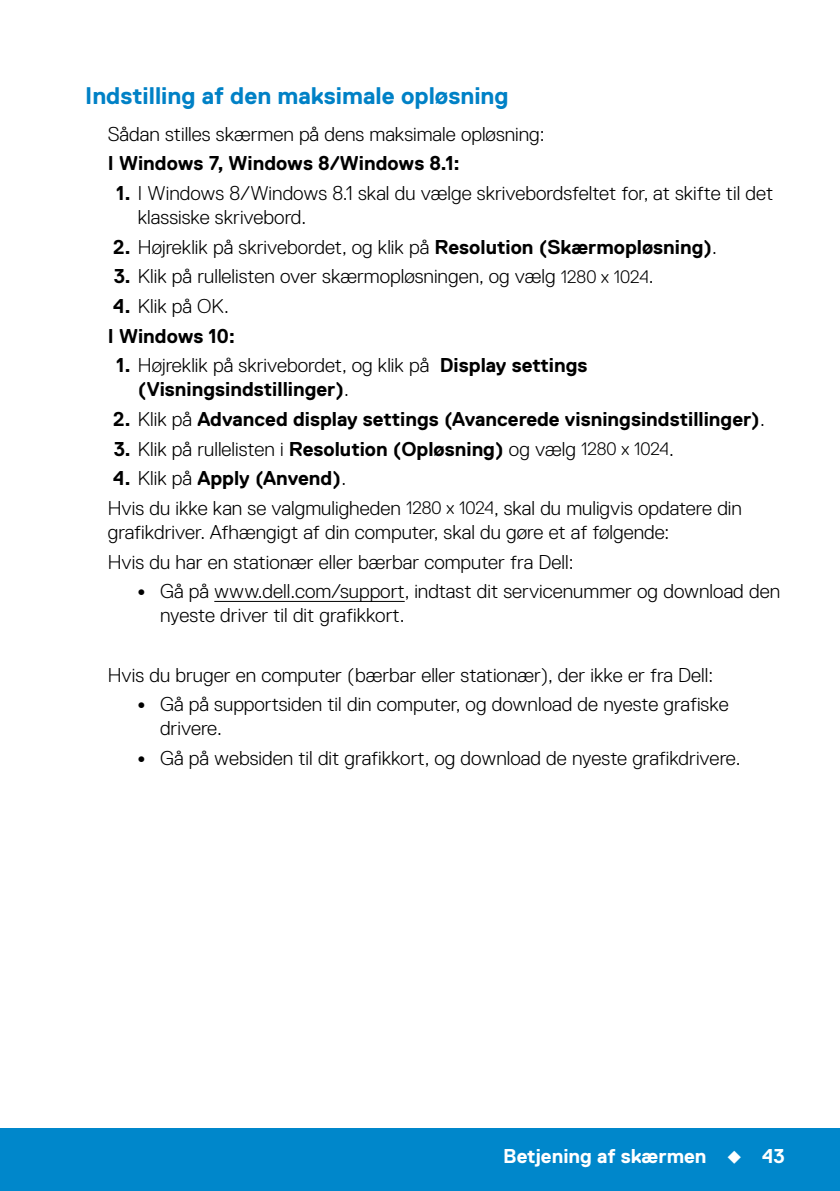
<style>
.page{position:relative;width:840px;height:1191px;background:#fff}
.page>*{position:absolute;margin:0;border:0;box-sizing:border-box;transform-origin:0 0}
.t1{font:700 24px "Dell Replica";color:#0081c6}
.t2{font:300 20px/24px "Dell Replica";color:#000}
.t3{font:700 20px/29.6px "Dell Replica";color:#000}
.t4{font:700 20px "Dell Replica";color:#fff}
.s1{font-weight:700}
.s2{font-size:18px}
.s3{font-weight:300}
.s4{font-family:"Museo Sans For Dell 300";font-weight:400}
</style>
<div class="page">
<div style="left:0;top:1128px;width:839px;height:63px;background:#0087cb"></div>
<hr style="left:214px;top:601px;width:190px;height:1px;background:#000">
<p class="t1" style="left:85px;top:82px;width:425px">Indstilling af den maksimale opløsning</p>
<p class="t2" style="left:108px;top:122px;width:438px">Sådan stilles skærmen på dens maksimale opløsning:</p>
<p class="t3" style="left:108px;top:149px;width:353px">I Windows 7, Windows 8/Windows 8.1:</p>
<p class="t2" style="left:138px;top:181px;width:636px;text-indent:-22px"><span class="s1">1.</span> I Windows 8/Windows 8.1 skal du vælge skrivebordsfeltet for, at skifte til det klassiske skrivebord.</p>
<p class="t2" style="left:113px;top:235px;width:605px"><span class="s1">2.</span> Højreklik på skrivebordet, og klik på <span class="s1">Resolution (Skærmopløsning)</span>.</p>
<p class="t2" style="left:114px;top:264px;width:541px"><span class="s1">3.</span> Klik på rullelisten over skærmopløsningen, og vælg <span class="s2">1280 x 1024</span>.</p>
<p class="t3" style="left:108px;top:291px;width:129px">4. <span class="s3">Klik på OK.<br></span>I Windows 10:</p>
<p class="t3" style="left:138px;top:353px;width:451px;line-height:24px;text-indent:-22px">1. <span class="s3">Højreklik på skrivebordet, og klik på</span> Display settings (Visningsindstillinger)<span class="s3">.</span></p>
<p class="t3" style="left:113px;top:404px;width:652px">2. <span class="s3">Klik på</span> Advanced display settings (Avancerede visningsindstillinger)<span class="s3">.</span></p>
<p class="t2" style="left:114px;top:437px;width:561px"><span class="s1">3.</span> Klik på rullelisten i <span class="s1">Resolution (Opløsning)</span> og vælg <span class="s2">1280 x 1024</span>.</p>
<p class="t2" style="left:108px;top:464px;width:635px;line-height:29.6px"><span class="s1">4.</span> Klik på <span class="s1">Apply (Anvend)</span>.<br>Hvis du ikke kan se valgmuligheden <span class="s2">1280 x 1024</span>, skal du muligvis opdatere din</p>
<p class="t2" style="left:108px;top:517px;width:562px;line-height:29.6px">grafikdriver. Afhængigt af din computer, skal du gøre et af følgende:<br>Hvis du har en stationær eller bærbar computer fra Dell:</p>
<p class="t2" style="left:160px;top:579px;width:621px;text-indent:-23px"><span class="s4">•</span> Gå på www.dell.com/support, indtast dit servicenummer og download den nyeste driver til dit grafikkort.</p>
<p class="t2" style="left:108px;top:663px;width:606px">Hvis du bruger en computer (bærbar eller stationær), der ikke er fra Dell:</p>
<p class="t2" style="left:160px;top:692px;width:569px;text-indent:-23px"><span class="s4">•</span> Gå på supportsiden til din computer, og download de nyeste grafiske drivere.</p>
<p class="t2" style="left:137px;top:746px;width:604px"><span class="s4">•</span> Gå på websiden til dit grafikkort, og download de nyeste grafikdrivere.</p>
<p class="t4" style="left:503px;top:1144px;width:283px">Betjening af skærmen ◆ 43</p>
</div>
